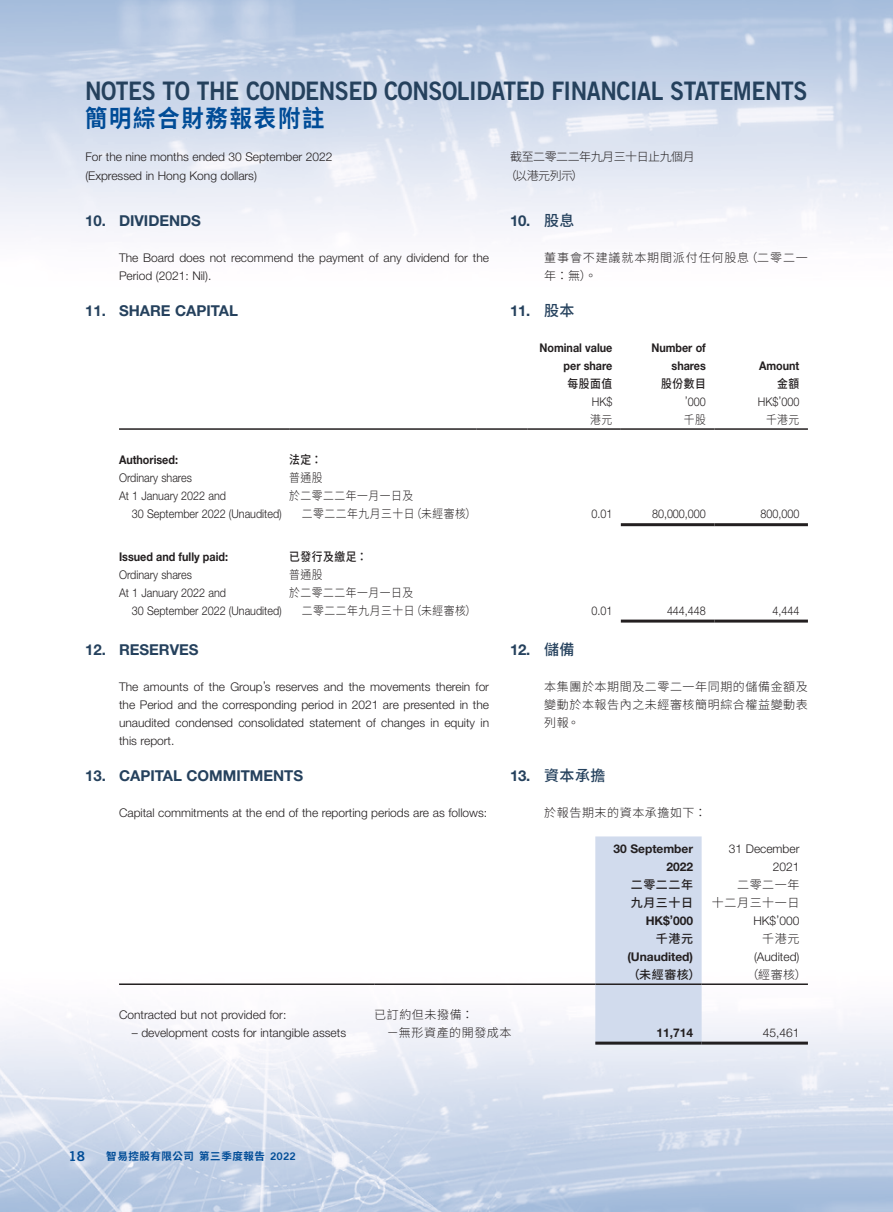
<style>
.page{position:relative;width:893px;height:1212px;background:#fff}
.page>*{position:absolute;margin:0;border:0;box-sizing:border-box;transform-origin:0 0}
.t1{font:25.5px "Trade Gothic LT Std Bd 2";letter-spacing:-.02em;color:#25415d;scale:.9 1}
.t2{font:700 24px "Source Han Sans TC";letter-spacing:.08em;color:#004c97;scale:.93 1}
.Heading_1{font:700 15px "Helvetica Neue LT Std";color:#25415d}
.C_Heading_1{font:700 15px "Helvetica Neue LT Std";color:#25415d}
.C_Heading_1-2{font:500 15px "Source Han Sans TC";color:#25415d}
.t3{font:13.5px "Trade Gothic LT Std Bd 2";color:#004c97}
.Body_Text{font:300 12px/18px "Helvetica Neue LT Std";color:#231f20}
.Body_Text-2{font:300 12px/18px "Helvetica Neue LT Std";color:#231f20;scale:.9 1}
.Body_Text-3{font:700 12px "Helvetica Neue LT Std";color:#231f20;scale:.9 1}
.Body_Text-4{font:300 12px/18px "Source Han Sans TC";letter-spacing:.05em;color:#231f20;scale:.9 1}
.C_Body_Text{font:300 12px/18px "Source Han Sans TC";letter-spacing:.05em;color:#231f20;text-align:justify}
.Body_Text-5{font:700 12px "Helvetica Neue LT Std";color:#231f20}
.Body_Text-6{font:300 12px/18px "Source Han Sans TC";letter-spacing:.05em;color:#231f20;text-align:right}
.C_Body_Text-2{font:300 12px/18px "Source Han Sans TC";letter-spacing:.07em;color:#231f20}
.C_Body_Text-3{font:300 12px/18.5px "Source Han Sans TC";letter-spacing:-.04em;color:#231f20}
.Body_Text-7{font:500 12px "Source Han Sans TC";letter-spacing:.05em;color:#231f20;scale:.9 1}
.Body_Text-8{font:500 12px/18px "Source Han Sans TC";letter-spacing:.05em;color:#231f20}
.t4{font:700 10.5px "Source Han Sans TC";letter-spacing:.05em;color:#004c97}
.s1{font-family:"Source Han Sans TC";font-weight:500}
.s2{font-family:"Helvetica Neue LT Std";font-weight:700}
.s3{font-family:"Trade Gothic LT Std Bd 2";font-weight:400}
</style>
<div class="page">
<img style="left:0;top:0;width:893px;height:1212px">
<hr style="left:119px;top:428px;width:170px;height:2px;background:#231f20">
<hr style="left:289px;top:428px;width:187px;height:2px;background:#231f20">
<hr style="left:476px;top:428px;width:51px;height:2px;background:#231f20">
<hr style="left:527px;top:428px;width:94px;height:2px;background:#231f20">
<hr style="left:621px;top:428px;width:93px;height:2px;background:#231f20">
<hr style="left:714px;top:428px;width:94px;height:2px;background:#231f20">
<hr style="left:621px;top:523px;width:93px;height:3px;background:#231f20">
<hr style="left:714px;top:523px;width:94px;height:3px;background:#231f20">
<hr style="left:621px;top:619px;width:93px;height:3px;background:#231f20">
<hr style="left:714px;top:619px;width:94px;height:3px;background:#231f20">
<div style="left:595px;top:836px;width:107px;height:205px;background:#d1dbed"></div>
<hr style="left:119px;top:983px;width:255px;height:2px;background:#231f20">
<hr style="left:374px;top:983px;width:221px;height:2px;background:#231f20">
<hr style="left:595px;top:983px;width:107px;height:2px;background:#231f20">
<hr style="left:702px;top:983px;width:106px;height:2px;background:#231f20">
<hr style="left:595px;top:1041px;width:107px;height:3px;background:#231f20">
<hr style="left:702px;top:1041px;width:106px;height:3px;background:#231f20">
<h1 class="t1" style="left:85px;top:75px;width:804px">NOTES TO THE CONDENSED CONSOLIDATED FINANCIAL STATEMENTS</h1>
<h2 class="t2" style="left:85px;top:105px;width:259px">簡明綜合財務報表附註</h2>
<p class="Body_Text" style="left:85px;top:148px;width:249px;line-height:18.5px">For the nine months ended 30 September 2022 (Expressed in Hong Kong dollars)</p>
<p class="C_Body_Text-3" style="left:505px;top:148px;width:192px;text-indent:6px">截至二零二二年九月三十日止九個月（以港元列示）</p>
<p class="Heading_1" style="left:85px;top:211px;width:117px">10. DIVIDENDS</p>
<p class="Body_Text" style="left:119px;top:248px;width:372px">The Board does not recommend the payment of any dividend for the<br>Period (2021: Nil).</p>
<p class="Heading_1" style="left:85px;top:301px;width:154px">11. SHARE CAPITAL</p>
<p class="Body_Text-3" style="left:119px;top:453px;width:67px">Authorised:</p>
<p class="Body_Text-7" style="left:289px;top:453px;width:38px">法定：</p>
<p class="Body_Text-2" style="left:119px;top:469px;width:82px">Ordinary shares</p>
<p class="Body_Text-4" style="left:289px;top:469px;width:39px">普通股</p>
<p class="Body_Text-2" style="left:132px;top:487px;width:168px;text-indent:-13px">At 1 January 2022 and<br>30 September 2022 (Unaudited)</p>
<p class="Body_Text-4" style="left:302px;top:487px;width:195px;text-indent:-13px">於二零二二年一月一日及<br>二零二二年九月三十日（未經審核）</p>
<p class="Body_Text-3" style="left:119px;top:549px;width:123px">Issued and fully paid:</p>
<p class="Body_Text-7" style="left:289px;top:550px;width:88px">已發行及繳足：</p>
<p class="Body_Text-2" style="left:119px;top:565px;width:82px">Ordinary shares</p>
<p class="Body_Text-4" style="left:289px;top:566px;width:39px">普通股</p>
<p class="Body_Text-2" style="left:132px;top:583px;width:168px;text-indent:-13px">At 1 January 2022 and<br>30 September 2022 (Unaudited)</p>
<p class="Body_Text-4" style="left:302px;top:584px;width:195px;text-indent:-13px">於二零二二年一月一日及<br>二零二二年九月三十日（未經審核）</p>
<p class="Heading_1" style="left:85px;top:640px;width:115px">12. RESERVES</p>
<p class="Body_Text" style="left:119px;top:677px;width:372px;text-align:justify">The amounts of the Group’s reserves and the movements therein for the Period and the corresponding period in 2021 are presented in the unaudited condensed consolidated statement of changes in equity in this report.</p>
<p class="Heading_1" style="left:85px;top:766px;width:220px">13. CAPITAL COMMITMENTS</p>
<p class="Body_Text" style="left:119px;top:803px;width:370px">Capital commitments at the end of the reporting periods are as follows:</p>
<p class="C_Heading_1" style="left:510px;top:211px;width:66px">10. <span class="s1">股息</span></p>
<p class="C_Body_Text-2" style="left:544px;top:249px;width:265px">董事會不建議就本期間派付任何股息（二零二一年：無）。</p>
<p class="C_Heading_1" style="left:510px;top:301px;width:66px">11. <span class="s1">股本</span></p>
<p class="Body_Text-3" style="left:539px;top:340px;width:82px">Nominal value</p>
<p class="Body_Text-3" style="left:564px;top:358px;width:56px">per share</p>
<p class="Body_Text-3" style="left:651px;top:340px;width:62px">Number of</p>
<p class="Body_Text-3" style="left:672px;top:358px;width:40px">shares</p>
<p class="Body_Text-3" style="left:759px;top:358px;width:46px">Amount</p>
<p class="Body_Text-7" style="left:568px;top:377px;width:51px">每股面值</p>
<p class="Body_Text-7" style="left:661px;top:377px;width:51px">股份數目</p>
<p class="Body_Text-7" style="left:777px;top:377px;width:26px">金額</p>
<p class="Body_Text-2" style="left:592px;top:392px;width:24px">HK$</p>
<p class="Body_Text-2" style="left:685px;top:392px;width:25px">’000</p>
<p class="Body_Text-2" style="left:758px;top:392px;width:48px">HK$’000</p>
<p class="Body_Text-4" style="left:590px;top:411px;width:26px">港元</p>
<p class="Body_Text-4" style="left:684px;top:411px;width:26px">千股</p>
<p class="Body_Text-4" style="left:766px;top:411px;width:39px">千港元</p>
<p class="Body_Text-2" style="left:591px;top:505px;width:25px">0.01</p>
<p class="Body_Text-2" style="left:652px;top:505px;width:61px">80,000,000</p>
<p class="Body_Text-2" style="left:760px;top:505px;width:45px">800,000</p>
<p class="Body_Text-2" style="left:591px;top:601px;width:25px">0.01</p>
<p class="Body_Text-2" style="left:667px;top:601px;width:45px">444,448</p>
<p class="Body_Text-2" style="left:772px;top:601px;width:31px">4,444</p>
<p class="C_Heading_1" style="left:510px;top:640px;width:66px">12. <span class="s1">儲備</span></p>
<p class="C_Body_Text" style="left:544px;top:678px;width:265px">本集團於本期間及二零二一年同期的儲備金額及變動於本報告內之未經審核簡明綜合權益變動表列報。</p>
<p class="C_Heading_1-2" style="left:510px;top:767px;width:97px"><span class="s2">13.</span> 資本承擔</p>
<p class="C_Body_Text" style="left:544px;top:804px;width:164px">於報告期末的資本承擔如下：</p>
<p class="Body_Text-5" style="left:613px;top:841px;width:81px">30 September</p>
<p class="Body_Text-5" style="left:666px;top:859px;width:28px">2022</p>
<p class="Body_Text" style="left:729px;top:839px;width:72px">31 December</p>
<p class="Body_Text" style="left:773px;top:857px;width:28px">2021</p>
<p class="Body_Text-8" style="left:631px;top:876px;width:64px">二零二二年九月三十日</p>
<p class="Body_Text-6" style="left:712px;top:876px;width:89px">二零二一年<br>十二月三十一日</p>
<p class="Body_Text-5" style="left:646px;top:913px;width:49px">HK$’000</p>
<p class="Body_Text" style="left:753px;top:911px;width:48px">HK$’000</p>
<p class="Body_Text-8" style="left:656px;top:930px;width:39px">千港元</p>
<p class="Body_Text-6" style="left:762px;top:930px;width:39px">千港元</p>
<p class="Body_Text-5" style="left:627px;top:949px;width:67px">(Unaudited)</p>
<p class="Body_Text" style="left:754px;top:947px;width:47px">(Audited)</p>
<p class="Body_Text-8" style="left:628px;top:966px;width:74px">（未經審核）</p>
<p class="Body_Text-6" style="left:747px;top:966px;width:62px">（經審核）</p>
<p class="Body_Text" style="left:119px;top:1005px;width:169px">Contracted but not provided for:</p>
<p class="Body_Text-6" style="left:374px;top:1006px;width:101px">已訂約但未撥備：</p>
<p class="Body_Text" style="left:132px;top:1023px;width:216px">– development costs for intangible assets</p>
<p class="Body_Text-6" style="left:387px;top:1024px;width:126px">－無形資產的開發成本</p>
<p class="Body_Text-5" style="left:657px;top:1025px;width:38px">11,714</p>
<p class="Body_Text" style="left:763px;top:1023px;width:38px">45,461</p>
<p class="t3" style="left:69px;top:1148px;width:18px">18</p>
<p class="t4" style="left:106px;top:1150px;width:191px">智易控股有限公司 第三季度報告 <span class="s3">2022</span></p>
</div>
